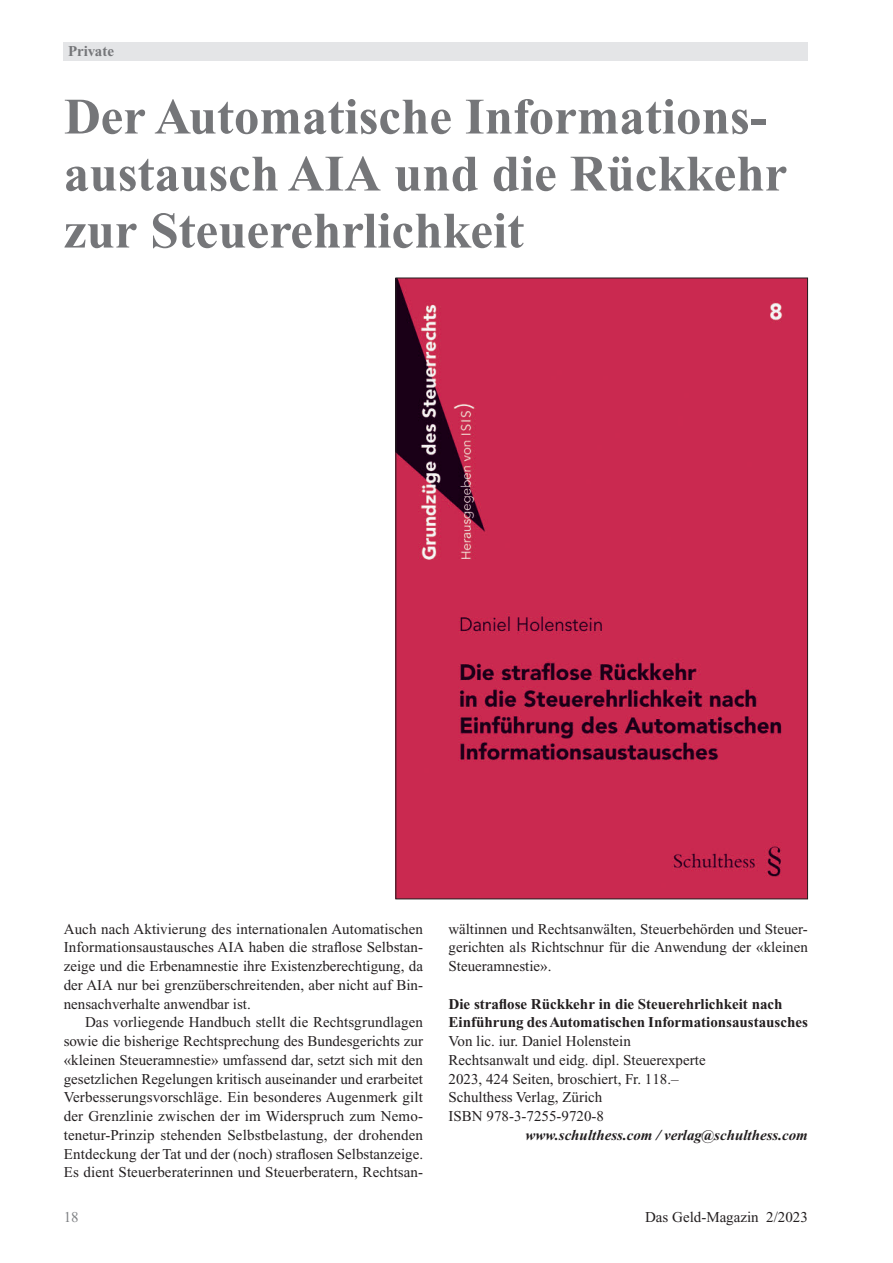
<style>
.page{position:relative;width:893px;height:1263px;background:#fff}
.page>*{position:absolute;margin:0;border:0;box-sizing:border-box;transform-origin:0 0}
.t1{font:700 51px/57px "Times New Roman PS Std";color:#757679}
.t2{font:15px/18.8px "Times New Roman PS Std";color:#231f20;text-align:justify}
.t3{font:700 15px/18.8px "Times New Roman PS Std";color:#231f20}
.t4{font:italic 700 15px "Times New Roman PS Std";color:#231f20}
.t5{font:700 15px "Times New Roman PS Std";color:#757679}
.t6{font:15px "Times New Roman PS Std";color:#808285}
</style>
<div class="page">
<div style="left:64px;top:43px;width:744px;height:18px;background:#e4e5e7"></div>
<img style="left:397px;top:280px;width:409px;height:617px">
<p class="t5" style="left:68px;top:46px;width:48px">Private</p>
<h1 class="t1" style="left:64px;top:94px;width:725px">Der Automatische Informations&shy;austausch AIA und die Rückkehr zur Steuerehrlichkeit</h1>
<p class="t2" style="left:64px;top:921px;width:361px">Auch nach Aktivierung des internationalen Automatischen Informationsaustausches AIA haben die straflose Selbstan&shy;zeige und die Erbenamnestie ihre Existenzberechtigung, da der AIA nur bei grenzüberschreitenden, aber nicht auf Bin&shy;nensachverhalte anwendbar ist.</p>
<p class="t2" style="left:64px;top:1014px;width:361px;text-indent:21px">Das vorliegende Handbuch stellt die Rechtsgrundlagen sowie die bisherige Rechtsprechung des Bundesgerichts zur «kleinen Steueramnestie» umfassend dar, setzt sich mit den gesetzlichen Regelungen kritisch auseinander und erarbeitet Verbesserungsvorschläge. Ein besonderes Augenmerk gilt der Grenzlinie zwischen der im Widerspruch zum Nemo&shy;tenetur-Prinzip stehenden Selbstbelastung, der drohenden Entdeckung der Tat und der (noch) straflosen Selbstanzeige.<br>Es dient Steuerberaterinnen und Steuerberatern, Rechtsan-</p>
<p class="t2" style="left:449px;top:921px;width:361px">wältinnen und Rechtsanwälten, Steuerbehörden und Steuer&shy;gerichten als Richtschnur für die Anwendung der «kleinen Steueramnestie».</p>
<p class="t3" style="left:449px;top:996px;width:361px">Die straflose Rückkehr in die Steuerehrlichkeit nach<br>Einführung des Automatischen Informationsaustausches</p>
<p class="t2" style="left:449px;top:1033px;width:259px;text-align:left">Von lic. iur. Daniel Holenstein Rechtsanwalt und eidg. dipl. Steuerexperte 2023, 424 Seiten, broschiert, Fr. 118.– Schulthess Verlag, Zürich<br>ISBN 978-3-7255-9720-8</p>
<p class="t4" style="left:525px;top:1130px;width:284px">www.schulthess.com / verlag@schulthess.com</p>
<p class="t6" style="left:64px;top:1212px;width:16px">18</p>
<p class="t2" style="left:645px;top:1209px;width:164px">Das Geld-Magazin 2/2023</p>
</div>
